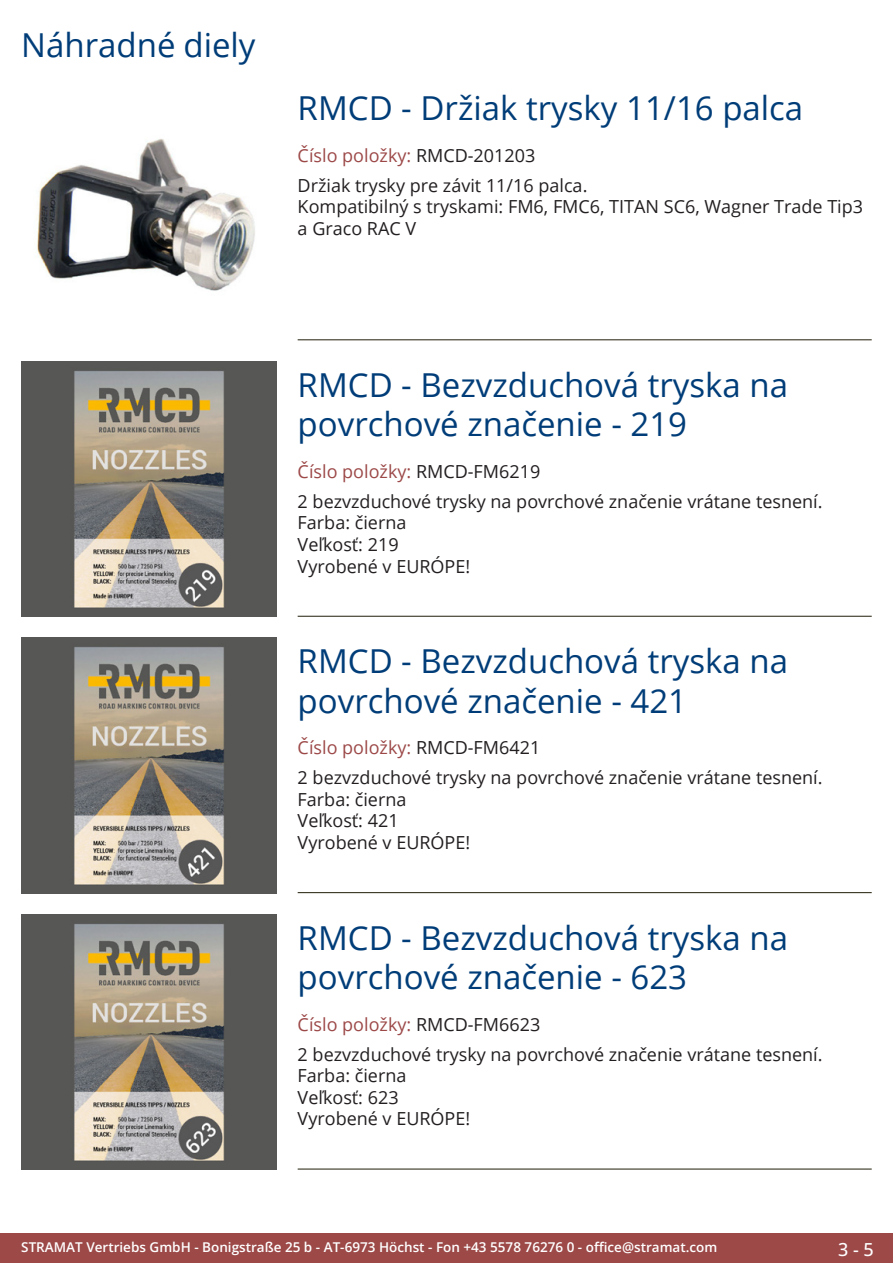
<style>
.page{position:relative;width:893px;height:1263px;background:#fff}
.page>*{position:absolute;margin:0;border:0;box-sizing:border-box;transform-origin:0 0}
.Produkttitel{font:33px/39.6px "Open Sans";color:#003d78}
.RastTitel{font:33px "Open Sans";color:#003d78}
.Beschreibung_Text{font:18px/21.6px "Open Sans";color:#231f20}
.TechDaten_Überschrif{font:18px "Open Sans";color:#9c4948}
.t1{font:500 18px "Open Sans";color:#fff}
.t2{font:600 13.5px "Open Sans";color:#fff}
.s1{color:#231f20}
</style>
<div class="page">
<div style="left:0;top:1233px;width:893px;height:30px;background:#9c4948"></div>
<hr style="left:298px;top:340px;width:574px;height:1px;background:#201d08">
<hr style="left:298px;top:616px;width:574px;height:1px;background:#201d08">
<hr style="left:298px;top:892px;width:574px;height:1px;background:#201d08">
<hr style="left:298px;top:1169px;width:574px;height:1px;background:#201d08">
<img style="left:36px;top:139px;width:219px;height:152px">
<img style="left:21px;top:361px;width:255px;height:256px">
<img style="left:21px;top:638px;width:255px;height:255px">
<img style="left:21px;top:914px;width:255px;height:255px">
<p class="RastTitel" style="left:21px;top:22px;width:236px">Náhradné diely</p>
<p class="Produkttitel" style="left:298px;top:88px;width:507px">RMCD - Držiak trysky 11/16 palca</p>
<p class="TechDaten_Überschrif" style="left:298px;top:143px;width:239px">Číslo položky: <span class="s1">RMCD-201203</span></p>
<p class="Beschreibung_Text" style="left:298px;top:174px;width:567px">Držiak trysky pre závit 11/16 palca.<br>Kompatibilný s tryskami: FM6, FMC6, TITAN SC6, Wagner Trade Tip3 a Graco RAC V</p>
<p class="Produkttitel" style="left:298px;top:364px;width:492px">RMCD - Bezvzduchová tryska na povrchové značenie - 219</p>
<p class="TechDaten_Überschrif" style="left:298px;top:459px;width:244px">Číslo položky: <span class="s1">RMCD-FM6219</span></p>
<p class="Beschreibung_Text" style="left:298px;top:490px;width:526px">2 bezvzduchové trysky na povrchové značenie vrátane tesnení.<br>Farba: čierna<br>Veľkosť: 219<br>Vyrobené v EURÓPE!</p>
<p class="Produkttitel" style="left:298px;top:640px;width:492px">RMCD - Bezvzduchová tryska na povrchové značenie - 421</p>
<p class="TechDaten_Überschrif" style="left:298px;top:735px;width:244px">Číslo položky: <span class="s1">RMCD-FM6421</span></p>
<p class="Beschreibung_Text" style="left:298px;top:766px;width:526px">2 bezvzduchové trysky na povrchové značenie vrátane tesnení.<br>Farba: čierna<br>Veľkosť: 421<br>Vyrobené v EURÓPE!</p>
<p class="Produkttitel" style="left:298px;top:917px;width:492px">RMCD - Bezvzduchová tryska na povrchové značenie - 623</p>
<p class="TechDaten_Überschrif" style="left:298px;top:1012px;width:244px">Číslo položky: <span class="s1">RMCD-FM6623</span></p>
<p class="Beschreibung_Text" style="left:298px;top:1043px;width:526px">2 bezvzduchové trysky na povrchové značenie vrátane tesnení.<br>Farba: čierna<br>Veľkosť: 623<br>Vyrobené v EURÓPE!</p>
<p class="t2" style="left:21px;top:1238px;width:698px">STRAMAT Vertriebs GmbH - Bonigstraße 25 b - AT-6973 Höchst - Fon +43 5578 76276 0 - office@stramat.com</p>
<p class="t1" style="left:838px;top:1237px;width:37px">3 - 5</p>
</div>
